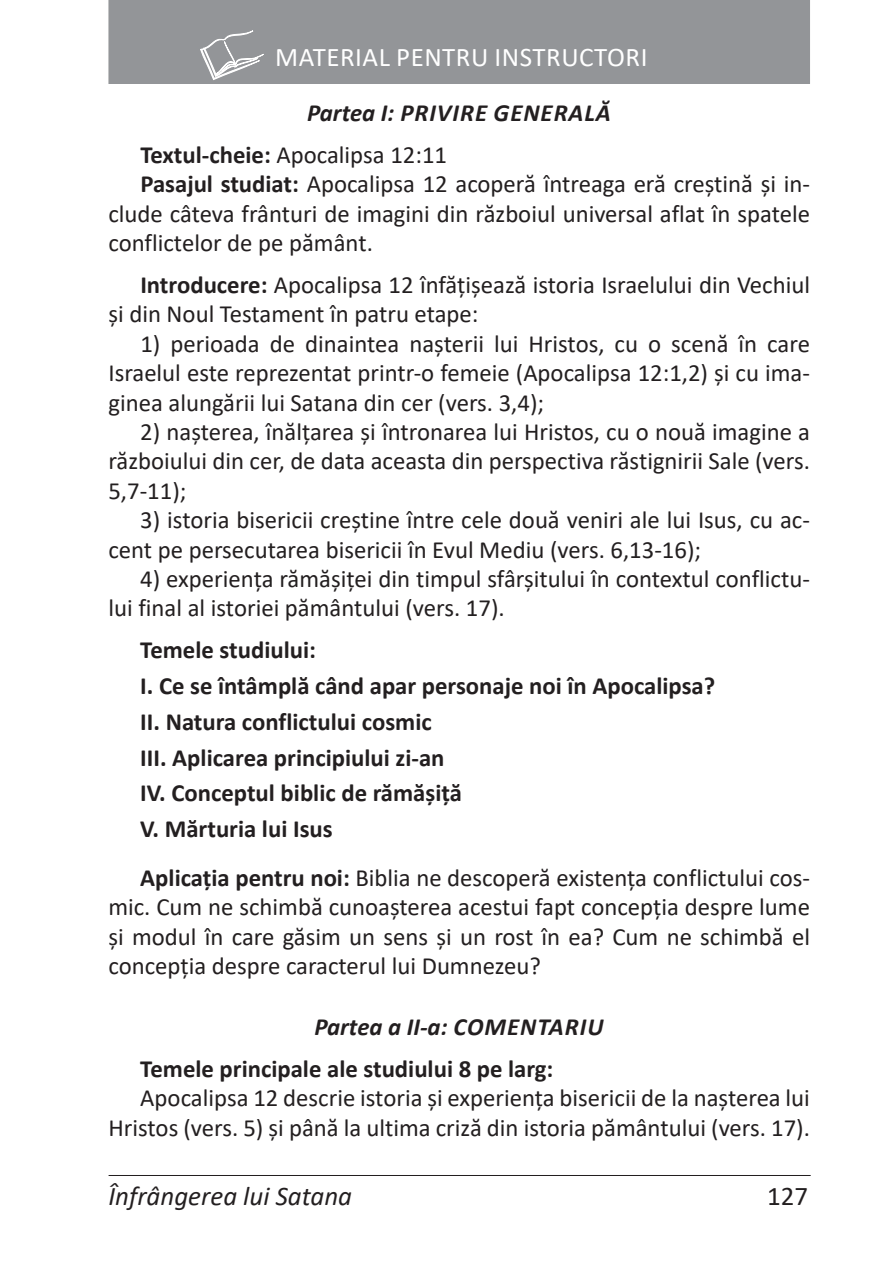
<style>
.page{position:relative;width:893px;height:1276px;background:#fff}
.page>*{position:absolute;margin:0;border:0;box-sizing:border-box;transform-origin:0 0}
.t1{font:27px "Calibri";letter-spacing:.02em;color:#fff}
.t2{font:italic 27px "Calibri";color:#231f20}
.t3{font:27px "Calibri";color:#231f20}
.t4{font:24.75px/29.5px "Calibri";color:#231f20;text-align:justify}
.t5{font:700 24.75px/35.8px "Calibri";color:#231f20}
.t6{font:italic 700 24.75px/42.1px "Calibri";letter-spacing:.04em;color:#231f20}
.s1{font-style:normal}
.s2{font-weight:400;font-style:normal}
.s3{font-weight:700}
</style>
<div class="page">
<hr style="left:109px;top:1175px;width:702px;height:1px;background:#231f20">
<div style="left:108px;top:0;width:702px;height:84px;background:#939598"></div>
<svg style="left:200px;top:30px;width:64px;height:50px"></svg>
<p class="t1" style="left:275px;top:39px;width:374px">MATERIAL PENTRU INSTRUCTORI</p>
<p class="t6" style="left:140px;top:91px;width:472px;text-indent:167px">Partea I: PRIVIRE GENERALĂ<br><span class="s1">Textul-cheie:</span> <span class="s2">Apocalipsa 12:11</span></p>
<p class="t4" style="left:108px;top:169px;width:703px;text-indent:32px"><span class="s3">Pasajul studiat:</span> Apocalipsa 12 acoperă întreaga eră creștină și in&shy;clude câteva frânturi de imagini din războiul universal aflat în spatele conflictelor de pe pământ.</p>
<p class="t4" style="left:108px;top:269px;width:703px;text-indent:32px"><span class="s3">Introducere:</span> Apocalipsa 12 înfățișează istoria Israelului din Vechiul și din Noul Testament în patru etape:</p>
<p class="t4" style="left:108px;top:328px;width:703px;text-indent:32px">1) perioada de dinaintea nașterii lui Hristos, cu o scenă în care Israelul este reprezentat printr-o femeie (Apocalipsa 12:1,2) și cu ima&shy;ginea alungării lui Satana din cer (vers. 3,4);</p>
<p class="t4" style="left:108px;top:416px;width:703px;text-indent:32px">2) nașterea, înălțarea și întronarea lui Hristos, cu o nouă imagine a războiului din cer, de data aceasta din perspectiva răstignirii Sale (vers.<br>5,7-11);</p>
<p class="t4" style="left:108px;top:504px;width:703px;text-indent:32px">3) istoria bisericii creștine între cele două veniri ale lui Isus, cu ac&shy;cent pe persecutarea bisericii în Evul Mediu (vers. 6,13-16);</p>
<p class="t4" style="left:108px;top:563px;width:703px;text-indent:32px">4) experiența rămășiței din timpul sfârșitului în contextul conflictu&shy;lui final al istoriei pământului (vers. 17).</p>
<p class="t5" style="left:140px;top:632px;width:576px">Temele studiului:<br>I. Ce se întâmplă când apar personaje noi în Apocalipsa?<br>II. Natura conflictului cosmic<br>III. Aplicarea principiului zi-an<br>IV. Conceptul biblic de rămășiță<br>V. Mărturia lui Isus</p>
<p class="t4" style="left:108px;top:862px;width:703px;text-indent:32px"><span class="s3">Aplicația pentru noi:</span> Biblia ne descoperă existența conflictului cos&shy;mic. Cum ne schimbă cunoașterea acestui fapt concepția despre lume și modul în care găsim un sens și un rost în ea? Cum ne schimbă el concepția despre caracterul lui Dumnezeu?</p>
<p class="t6" style="left:314px;top:1005px;width:291px">Partea a II-a: COMENTARIU</p>
<p class="t5" style="left:140px;top:1050px;width:415px">Temele principale ale studiului 8 pe larg:</p>
<p class="t4" style="left:108px;top:1083px;width:703px;text-align:right">Apocalipsa 12 descrie istoria și experiența bisericii de la nașterea lui<br>Hristos (vers. 5) și până la ultima criză din istoria pământului (vers. 17).</p>
<p class="t2" style="left:108px;top:1177px;width:245px">Înfrângerea lui Satana</p>
<p class="t3" style="left:767px;top:1177px;width:43px">127</p>
</div>
